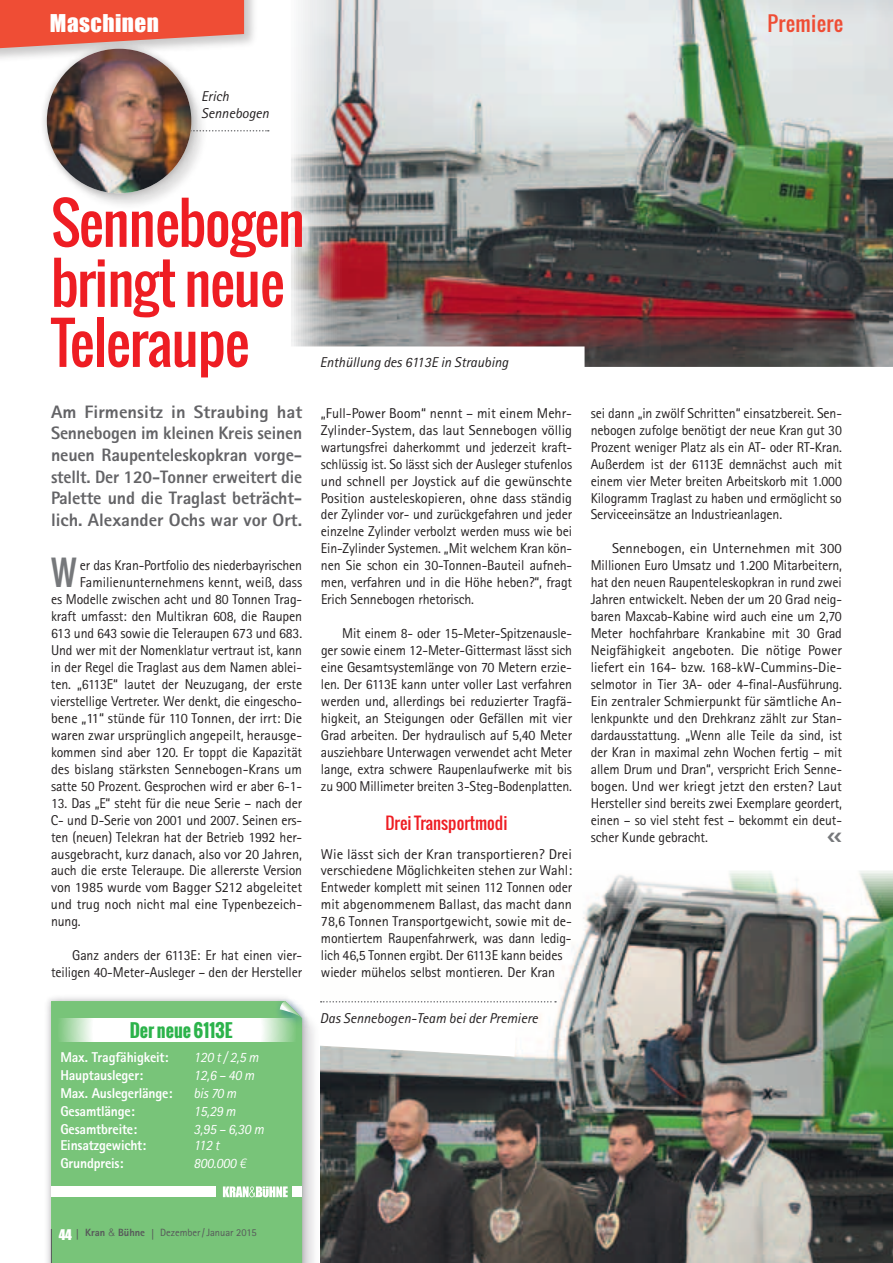
<style>
.page{position:relative;width:893px;height:1263px;background:#fff}
.page>*{position:absolute;margin:0;border:0;box-sizing:border-box;transform-origin:0 0}
.t1{font:56.25px/60px "Oswald";letter-spacing:-.015em;color:#ee1d23}
.t2{font:33.6px "Oswald";color:#76787b}
.t3{font:22.5px "Impact";letter-spacing:.02em;color:#fff}
.t4{font:20.25px "Oswald";letter-spacing:.02em;color:#ef4d35}
.t5{font:800 18px/21.6px "Rotis Sans Serif";letter-spacing:-.01em;color:#636366;text-align:justify}
.t6{font:700 18px "Oswald";color:#2cb34b}
.t7{font:16.5px "Oswald";color:#ee1d23}
.t8{font:14.25px/17px "Rotis Sans Serif";letter-spacing:-.01em;color:#231f20;text-align:justify}
.t9{font:800 14.25px "Rotis Sans Serif";letter-spacing:-.01em;color:#fff;scale:.96 1}
.t10{font:italic 14.25px/17px "Rotis Sans Serif";color:#231f20}
.t11{font:italic 14.25px "Rotis Sans Serif";letter-spacing:-.01em;color:#fff;scale:.96 1}
.t12{font:10.5px "Rotis Sans Serif";color:#57585a}
.s1{font-family:"Linotype Euro Font Rto S";font-style:normal}
.s2{font-family:"Impact";font-size:13.5px;color:#fff}
.s3{font-family:"Frutiger";font-weight:700;font-stretch:condensed;font-size:10.65px}
.s4{font-weight:800}
.s5{font-family:"Helvetica";font-weight:300}
</style>
<div class="page">
<div style="left:0;top:0;width:258px;height:63px;background:#231f20;opacity:.25"></div>
<svg style="left:0;top:0;width:244px;height:48px;background:#ed5640"></svg>
<div style="left:50px;top:1000px;width:270px;height:263px;background:#120b19;opacity:.14"></div>
<div style="left:43px;top:993px;width:267px;height:270px;background:#120b19;opacity:.3"></div>
<div style="left:51px;top:1001px;width:251px;height:262px;background:#78c479"></div>
<div style="left:51px;top:1186px;width:165px;height:11px;background:#fff"></div>
<div style="left:293px;top:1186px;width:9px;height:11px;background:#fff"></div>
<svg style="left:223px;top:1186px;width:65px;height:11px"></svg>
<hr style="left:51px;top:1229px;width:1px;height:34px;background:#57585a">
<img style="left:321px;top:871px;width:572px;height:392px">
<img style="left:291px;top:0;width:602px;height:367px">
<div style="left:271px;top:995px;width:39px;height:33px;background:#015aa4;opacity:.7"></div>
<svg style="left:280px;top:1001px;width:22px;height:17px"></svg>
<svg style="left:57px;top:1018px;width:239px;height:24px"></svg>
<svg style="left:320px;top:1001px;width:236px;height:55px"></svg>
<svg style="left:209px;top:130px;width:60px;height:2px"></svg>
<div style="left:47px;top:49px;width:161px;height:161px;background:#231f20;opacity:.15"></div>
<div style="left:39px;top:40px;width:159px;height:160px;background:#231f20;opacity:.3"></div>
<img style="left:47px;top:49px;width:144px;height:144px;border-radius:72px">
<div style="left:52px;top:198px;width:261px;height:190px;background:#fff"></div>
<h3 class="t3" style="left:50px;top:6px;width:110px">Maschinen</h3>
<p class="t10" style="left:201px;top:88px;width:69px">Erich<br>Sennebogen</p>
<h3 class="t4" style="left:767px;top:8px;width:77px">Premiere</h3>
<h1 class="t1" style="left:51px;top:192px;width:255px">Sennebogen bringt neue<br>Teleraupe</h1>
<p class="t5" style="left:51px;top:401px;width:253px">Am Firmensitz in Straubing hat Sennebogen im kleinen Kreis seinen neuen Raupenteleskopkran vorge&shy;stellt. Der 120-Tonner erweitert die Palette und die Traglast beträcht&shy;lich. Alexander Ochs war vor Ort.</p>
<h2 class="t2" style="left:51px;top:547px;width:27px">W</h2>
<p class="t8" style="left:51px;top:557px;width:253px;text-align:right">er das Kran-Portfolio des niederbayrischen Familienunternehmens kennt, weiß, dass<br>es Modelle zwischen acht und 80 Tonnen Trag&shy;kraft umfasst: den Multikran 608, die Raupen 613 und 643 sowie die Teleraupen 673 und 683.<br>Und wer mit der Nomenklatur vertraut ist, kann in der Regel die Traglast aus dem Namen ablei&shy;ten. „6113E“ lautet der Neuzugang, der erste vierstellige Vertreter. Wer denkt, die eingescho&shy;bene „11“ stünde für 110 Tonnen, der irrt: Die waren zwar ursprünglich angepeilt, herausge&shy;kommen sind aber 120. Er toppt die Kapazität des bislang stärksten Sennebogen-Krans um satte 50 Prozent. Gesprochen wird er aber 6-1-</p>
<p class="t8" style="left:51px;top:794px;width:253px">13. Das „E“ steht für die neue Serie – nach der C- und D-Serie von 2001 und 2007. Seinen ers&shy;ten (neuen) Telekran hat der Betrieb 1992 her&shy;ausgebracht, kurz danach, also vor 20 Jahren, auch die erste Teleraupe. Die allererste Version von 1985 wurde vom Bagger S212 abgeleitet und trug noch nicht mal eine Typenbezeich&shy;nung.</p>
<p class="t8" style="left:51px;top:947px;width:253px;text-align:right">Ganz anders der 6113E: Er hat einen vier&shy;teiligen 40-Meter-Ausleger – den der Hersteller</p>
<p class="t6" style="left:130px;top:1017px;width:105px">Der neue6113E</p>
<p class="t9" style="left:60px;top:1048px;width:114px">Max. Tragfähigkeit:</p>
<p class="t11" style="left:193px;top:1049px;width:69px">120 t / 2,5 m</p>
<p class="t9" style="left:60px;top:1066px;width:88px">Hauptausleger:</p>
<p class="t11" style="left:193px;top:1067px;width:65px">12,6 – 40 m</p>
<p class="t9" style="left:60px;top:1084px;width:118px">Max. Auslegerlänge:</p>
<p class="t11" style="left:193px;top:1085px;width:46px">bis 70 m</p>
<p class="t9" style="left:60px;top:1102px;width:79px">Gesamtlänge:</p>
<p class="t11" style="left:193px;top:1103px;width:46px">15,29 m</p>
<p class="t9" style="left:60px;top:1120px;width:81px">Gesamtbreite:</p>
<p class="t11" style="left:193px;top:1121px;width:75px">3,95 – 6,30 m</p>
<p class="t9" style="left:60px;top:1136px;width:91px">Einsatzgewicht:</p>
<p class="t11" style="left:193px;top:1136px;width:28px">112 t</p>
<p class="t9" style="left:60px;top:1154px;width:67px">Grundpreis:</p>
<p class="t11" style="left:193px;top:1154px;width:56px">800.000 <span class="s1">E</span></p>
<p class="t10" style="left:320px;top:354px;width:190px">Enthüllung des 6113E in Straubing</p>
<p class="t8" style="left:321px;top:404px;width:253px">„Full-Power Boom“ nennt – mit einem Mehr-Zylinder-System, das laut Sennebogen völlig wartungsfrei daherkommt und jederzeit kraft&shy;schlüssig ist. So lässt sich der Ausleger stufenlos und schnell per Joystick auf die gewünschte Position austeleskopieren, ohne dass ständig der Zylinder vor- und zurückgefahren und jeder einzelne Zylinder verbolzt werden muss wie bei Ein-Zylinder Systemen. „Mit welchem Kran kön&shy;nen Sie schon ein 30-Tonnen-Bauteil aufneh&shy;men, verfahren und in die Höhe heben?“, fragt Erich Sennebogen rhetorisch.</p>
<p class="t8" style="left:321px;top:625px;width:253px;text-indent:21px">Mit einem 8- oder 15-Meter-Spitzenausle&shy;ger sowie einem 12-Meter-Gittermast lässt sich eine Gesamtsystemlänge von 70 Metern erzie&shy;len. Der 6113E kann unter voller Last verfahren werden und, allerdings bei reduzierter Tragfä&shy;higkeit, an Steigungen oder Gefällen mit vier Grad arbeiten. Der hydraulisch auf 5,40 Meter ausziehbare Unterwagen verwendet acht Meter lange, extra schwere Raupenlaufwerke mit bis zu 900 Millimeter breiten 3-Steg-Bodenplatten.</p>
<p class="t7" style="left:385px;top:811px;width:123px">Drei Transportmodi</p>
<p class="t8" style="left:321px;top:845px;width:253px;text-align:left">Wie lässt sich der Kran transportieren? Drei verschiedene Möglichkeiten stehen zur Wahl:<br>Entweder komplett mit seinen 112 Tonnen oder mit abgenommenem Ballast, das macht dann 78,6 Tonnen Transportgewicht, sowie mit de&shy;montiertem Raupenfahrwerk, was dann ledig&shy;lich 46,5 Tonnen ergibt. Der 6113E kann beides wieder mühelos selbst montieren. Der Kran</p>
<p class="t10" style="left:320px;top:1010px;width:219px">Das Sennebogen-Team bei der Premiere</p>
<p class="t8" style="left:591px;top:404px;width:253px">sei dann „in zwölf Schritten“ einsatzbereit. Sen&shy;nebogen zufolge benötigt der neue Kran gut 30<br>Prozent weniger Platz als ein AT- oder RT-Kran.<br>Außerdem ist der 6113E demnächst auch mit einem vier Meter breiten Arbeitskorb mit 1.000<br>Kilogramm Traglast zu haben und ermöglicht so Serviceeinsätze an Industrieanlagen.</p>
<p class="t8" style="left:591px;top:540px;width:253px;text-indent:21px">Sennebogen, ein Unternehmen mit 300<br>Millionen Euro Umsatz und 1.200 Mitarbeitern, hat den neuen Raupenteleskopkran in rund zwei Jahren entwickelt. Neben der um 20 Grad neig&shy;baren Maxcab-Kabine wird auch eine um 2,70<br>Meter hochfahrbare Krankabine mit 30 Grad Neigfähigkeit angeboten. Die nötige Power liefert ein 164- bzw. 168-kW-Cummins-Die&shy;selmotor in Tier 3A- oder 4-final-Ausführung.<br>Ein zentraler Schmierpunkt für sämtliche An&shy;lenkpunkte und den Drehkranz zählt zur Stan&shy;dardausstattung. „Wenn alle Teile da sind, ist der Kran in maximal zehn Wochen fertig – mit allem Drum und Dran“, verspricht Erich Senne&shy;bogen. Und wer kriegt jetzt den ersten? Laut Hersteller sind bereits zwei Exemplare geordert, einen – so viel steht fest – bekommt ein deut&shy;scher Kunde gebracht.</p>
<p class="t12" style="left:59px;top:1226px;width:199px"><span class="s2">44</span> <span class="s3">|</span> <span class="s4">Kran</span> <span class="s5">&amp;</span> <span class="s4">Bühne</span> <span class="s3">|</span> Dezember / Januar 2015</p>
</div>
